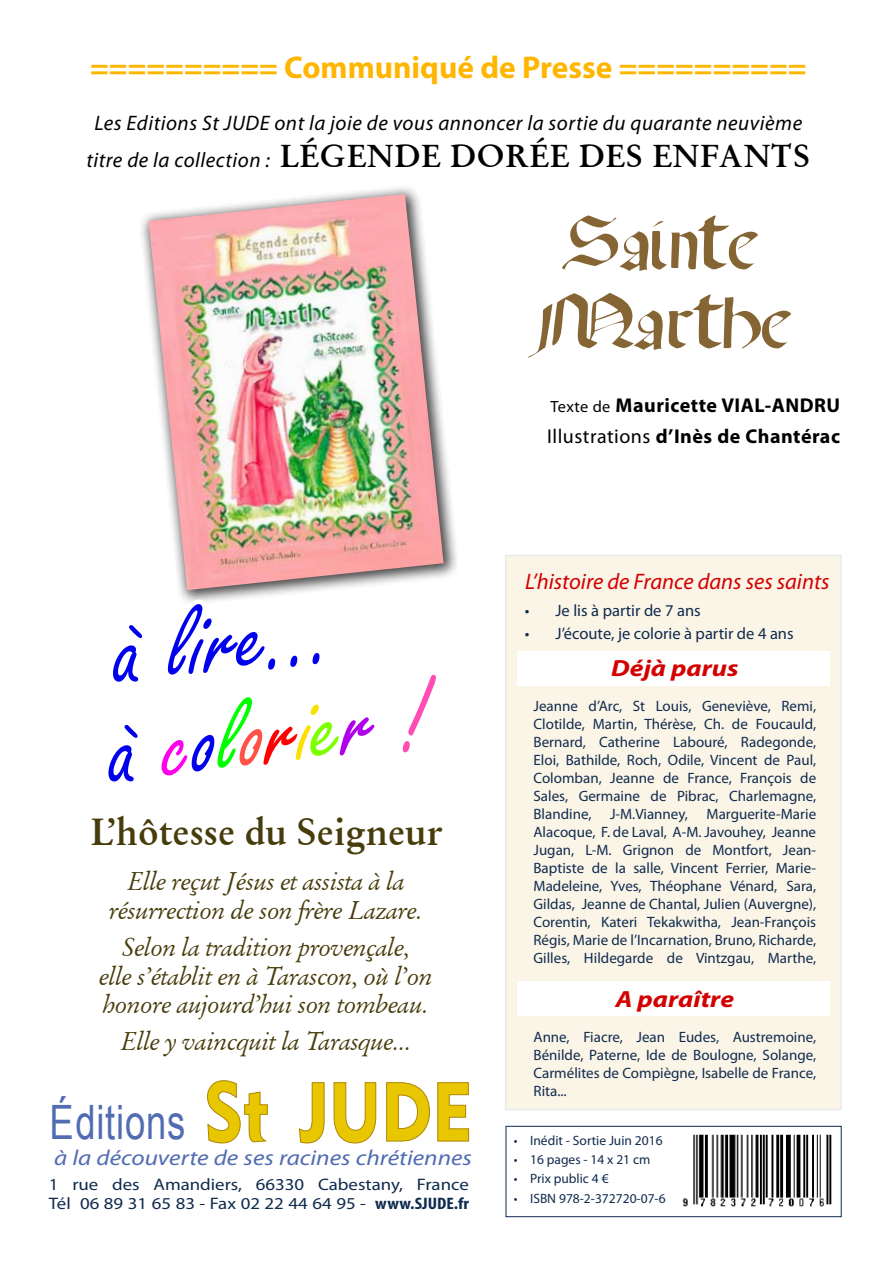
<style>
.page{position:relative;width:893px;height:1263px;background:#fff}
.page>*{position:absolute;margin:0;border:0;box-sizing:border-box;transform-origin:0 0}
.t1{font:108px/98.6px "Freestyle Script";color:#0000ed}
.t2{font:82.5px "Geometric 415 BT Black A";color:#e9c700;scale:.85 1}
.t3{font:67.5px/79.1px "OPENCLASSIC";letter-spacing:.025em;color:#846533;text-align:center}
.t4{font:47.4px "Arial";letter-spacing:.02em;color:#516cb3;scale:.77 1}
.t5{font:700 37.5px "Original Garamond BT";color:#473c0b}
.t6{font:700 31.5px "Original Garamond BT";letter-spacing:.025em;color:#000}
.t7{font:700 31.5px "Myriad Pro";color:#ffb600}
.t8{font:italic 25.5px/28.5px "Original Garamond BT";letter-spacing:-.02em;color:#473c0b;text-align:center}
.t9{font:italic 700 23.4px "Myriad Pro";color:#d30000;scale:1.17 1}
.t10{font:italic 22.5px "Myriad Pro";color:#d30000}
.t11{font:italic 21.6px "Myriad Pro";color:#516cb3;scale:1.16 1}
.t12{font:italic 21px "Myriad Pro";letter-spacing:.025em;color:#000}
.t13{font:700 20.1px/30px "Myriad Pro";letter-spacing:.025em;color:#000}
.t14{font:16.65px/18.8px "Myriad Pro";color:#102b4e;scale:1.13 1}
.t15{font:16.5px "Myriad Pro";color:#102b4e}
.t16{font:15px/18px "Myriad Pro";color:#102b4e;text-align:justify}
.t17{font:13.5px "Myriad Pro";color:#102b4e}
.s1{font-family:"Myriad Pro";font-weight:400;font-style:italic;font-size:21px}
.s2{font-weight:400;font-size:16.35px}
.s3{font-weight:400}
.s4{color:#ff00ed}
.s5{color:#0f0}
.s6{color:#ff5348}
.s7{color:#f00}
.s8{color:#fce000}
.s9{color:#7dff00}
.s10{color:#b000ed}
.s11{color:#ff4db3}
.s12{font-weight:700;font-stretch:condensed}
</style>
<div class="page">
<div style="left:505px;top:555px;width:337px;height:555px;background:#fbf5e7"></div>
<div style="left:506px;top:1126px;width:336px;height:91px;border:1px solid #102b4e"></div>
<svg style="left:207px;top:1080px;width:61px;height:64px"></svg>
<svg style="left:299px;top:1082px;width:26px;height:62px"></svg>
<svg style="left:333px;top:1082px;width:43px;height:62px"></svg>
<svg style="left:386px;top:1082px;width:44px;height:60px"></svg>
<svg style="left:437px;top:1082px;width:32px;height:60px"></svg>
<img style="left:682px;top:1134px;width:150px;height:73px">
<div style="left:517px;top:651px;width:313px;height:34px;background:#fff"></div>
<div style="left:517px;top:981px;width:312px;height:35px;background:#fff"></div>
<div style="left:136px;top:182px;width:322px;height:422px;background:#000;opacity:.75"></div>
<img style="left:148px;top:194px;width:296px;height:294px">
<img style="left:136px;top:488px;width:311px;height:116px">
<h3 class="t7" style="left:90px;top:46px;width:718px">========== Communiqué de Presse ==========</h3>
<h3 class="t12" style="left:95px;top:110px;width:709px">Les Editions St JUDE ont la joie de vous annoncer la sortie du quarante neuvième</h3>
<h3 class="t6" style="left:86px;top:137px;width:725px"><span class="s1">titre de la collection :</span> LÉGENDE DORÉE DES ENFANTS</h3>
<h3 class="t3" style="left:532px;top:202px;width:261px">Sainte<br>Marthe</h3>
<h3 class="t13" style="left:547px;top:390px;width:295px"><span class="s2">Texte de</span> Mauricette VIAL-ANDRU<br><span class="s3">Illustrations</span> d’Inès de Chantérac</h3>
<h1 class="t1" style="left:91px;top:610px;width:324px;rotate:-7deg">à lire...<br>à <span class="s4">c</span>o<span class="s5">l</span><span class="s6">o</span><span class="s7">r</span><span class="s8">i</span><span class="s9">e</span><span class="s10">r</span> <span class="s11">!</span></h1>
<h3 class="t5" style="left:91px;top:809px;width:353px">L’hôtesse du Seigneur</h3>
<h3 class="t8" style="left:109px;top:867px;width:315px">Elle reçut Jésus et assista à la résurrection de son frère Lazare.</h3>
<h3 class="t8" style="left:99px;top:933px;width:335px">Selon la tradition provençale,<br>elle s’établit en à Tarascon, où l’on honore aujourd’hui son tombeau.</h3>
<h3 class="t8" style="left:121px;top:1027px;width:292px">Elle y vaincquit la Tarasque...</h3>
<h2 class="t2" style="left:205px;top:1061px;width:316px">St JUDE</h2>
<p class="t14" style="left:49px;top:1175px;width:373px">1 rue des Amandiers, 66330 Cabestany, France<br>Tél 06 89 31 65 83 - Fax 02 22 44 64 95 - <span class="s12">www.SJUDE.fr</span></p>
<h3 class="t4" style="left:50px;top:1090px;width:178px">éditions</h3>
<h3 class="t11" style="left:54px;top:1144px;width:362px">à la découverte de ses racines chrétiennes</h3>
<h3 class="t10" style="left:525px;top:568px;width:306px">L’histoire de France dans ses saints</h3>
<p class="t15" style="left:525px;top:600px;width:177px">• Je lis à partir de 7 ans</p>
<p class="t15" style="left:525px;top:623px;width:270px">• J’écoute, je colorie à partir de 4 ans</p>
<h3 class="t9" style="left:611px;top:653px;width:111px">Déjà parus</h3>
<p class="t16" style="left:533px;top:696px;width:284px">Jeanne d’Arc, St Louis, Geneviève, Remi, Clotilde, Martin, Thérèse, Ch. de Foucauld, Bernard, Catherine Labouré, Radegonde, Eloi, Bathilde, Roch, Odile, Vincent de Paul, Colomban, Jeanne de France, François de Sales, Germaine de Pibrac, Charlemagne, Blandine, J-M.Vianney, Marguerite-Marie Alacoque, F. de Laval, A-M. Javouhey, Jeanne Jugan, L-M. Grignon de Montfort, Jean-Baptiste de la salle, Vincent Ferrier, Marie-Madeleine, Yves, Théophane Vénard, Sara, Gildas, Jeanne de Chantal, Julien (Auvergne), Corentin, Kateri Tekakwitha, Jean-François Régis, Marie de l’Incarnation, Bruno, Richarde, Gilles, Hildegarde de Vintzgau, Marthe,</p>
<h3 class="t9" style="left:616px;top:984px;width:103px">A paraître</h3>
<p class="t16" style="left:533px;top:1027px;width:284px">Anne, Fiacre, Jean Eudes, Austremoine, Bénilde, Paterne, Ide de Boulogne, Solange, Carmélites de Compiègne, Isabelle de France, Rita...</p>
<p class="t17" style="left:514px;top:1132px;width:150px">• Inédit - Sortie Juin 2016</p>
<p class="t17" style="left:514px;top:1151px;width:138px">• 16 pages - 14 x 21 cm</p>
<p class="t17" style="left:514px;top:1170px;width:96px">• Prix public 4 €</p>
<p class="t17" style="left:514px;top:1190px;width:153px">• ISBN 978-2-372720-07-6</p>
</div>
